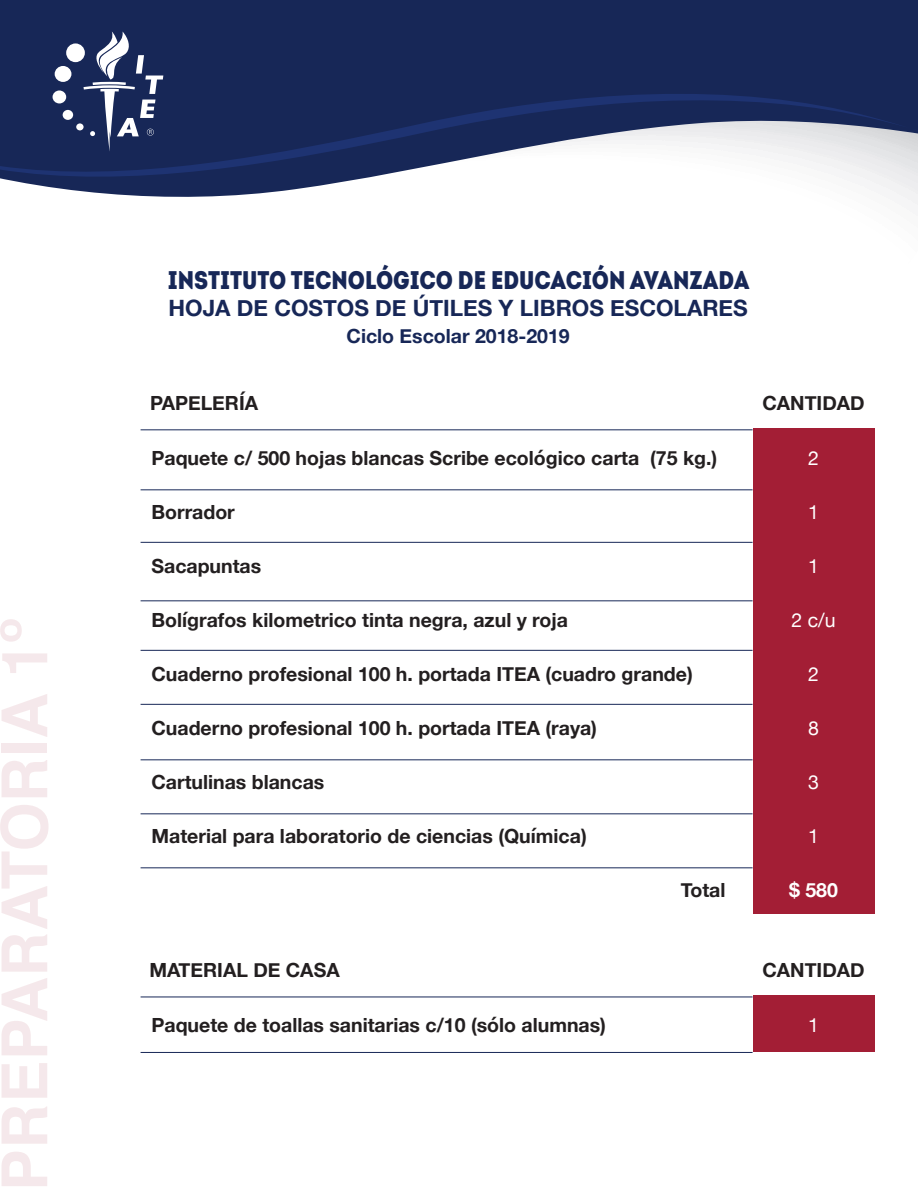
<style>
.page{position:relative;width:918px;height:1188px;background:#fff}
.page>*{position:absolute;margin:0;border:0;box-sizing:border-box;transform-origin:0 0}
.t1{font:25.5px "Intro Cond Black Free";color:#172757}
.t2{font:700 22.5px "Helvetica Neue";color:#172757}
.t3{font:700 19.5px "Helvetica Neue";color:#231f20}
.t4{font:700 19.5px "Helvetica Neue";color:#172757}
.t5{font:19.5px "Helvetica Neue";color:#fff}
.t6{font:700 19.5px "Helvetica Neue";color:#fff}
</style>
<div class="page">
<hr style="left:141px;top:997px;width:612px;height:1px;background:#172757">
<hr style="left:141px;top:1052px;width:612px;height:1px;background:#172757">
<div style="left:753px;top:995px;width:121px;height:57px;background:#a31e35"></div>
<hr style="left:141px;top:430px;width:612px;height:1px;background:#172757">
<hr style="left:141px;top:868px;width:612px;height:1px;background:#172757">
<hr style="left:141px;top:814px;width:612px;height:1px;background:#172757">
<hr style="left:141px;top:760px;width:612px;height:1px;background:#172757">
<hr style="left:141px;top:704px;width:612px;height:1px;background:#172757">
<hr style="left:141px;top:650px;width:612px;height:1px;background:#172757">
<hr style="left:141px;top:601px;width:612px;height:1px;background:#172757">
<hr style="left:141px;top:542px;width:612px;height:1px;background:#172757">
<hr style="left:141px;top:490px;width:612px;height:1px;background:#172757">
<div style="left:753px;top:428px;width:121px;height:486px;background:#a31e35"></div>
<svg style="left:0;top:0;width:918px;height:205px;background:#36446d"></svg>
<svg style="left:910px;top:128px;width:8px;height:68px"></svg>
<svg style="left:0;top:94px;width:910px;height:96px;fill:#172757"></svg>
<svg style="left:53px;top:32px;width:110px;height:119px"></svg>
<svg style="left:1px;top:1152px;width:46px;height:34px"></svg>
<svg style="left:1px;top:1106px;width:46px;height:38px"></svg>
<svg style="left:1px;top:1063px;width:46px;height:35px"></svg>
<svg style="left:1px;top:978px;width:46px;height:77px"></svg>
<svg style="left:0;top:805px;width:49px;height:167px"></svg>
<svg style="left:1px;top:760px;width:46px;height:37px"></svg>
<div style="left:1px;top:743px;width:46px;height:9px;background:#f5e8eb"></div>
<svg style="left:1px;top:694px;width:46px;height:43px"></svg>
<svg style="left:2px;top:653px;width:45px;height:20px"></svg>
<svg style="left:0;top:619px;width:22px;height:23px"></svg>
<h1 class="t1" style="left:168px;top:262px;width:583px">INSTITUTO TECNOLÓGICO DE EDUCACIÓN AVANZADA</h1>
<p class="t2" style="left:169px;top:290px;width:581px">HOJA DE COSTOS DE ÚTILES Y LIBROS ESCOLARES</p>
<p class="t4" style="left:347px;top:320px;width:225px">Ciclo Escolar 2018-2019</p>
<p class="t3" style="left:150px;top:388px;width:109px">PAPELERÍA</p>
<p class="t3" style="left:762px;top:388px;width:104px">CANTIDAD</p>
<p class="t3" style="left:151px;top:443px;width:567px">Paquete c/ 500 hojas blancas Scribe ecológico carta (75 kg.)</p>
<p class="t3" style="left:151px;top:497px;width:85px">Borrador</p>
<p class="t3" style="left:151px;top:551px;width:111px">Sacapuntas</p>
<p class="t3" style="left:151px;top:605px;width:418px">Bolígrafos kilometrico tinta negra, azul y roja</p>
<p class="t3" style="left:151px;top:659px;width:543px">Cuaderno profesional 100 h. portada ITEA (cuadro grande)</p>
<p class="t3" style="left:151px;top:713px;width:447px">Cuaderno profesional 100 h. portada ITEA (raya)</p>
<p class="t3" style="left:151px;top:767px;width:174px">Cartulinas blancas</p>
<p class="t3" style="left:151px;top:821px;width:437px">Material para laboratorio de ciencias (Química)</p>
<p class="t3" style="left:681px;top:875px;width:46px">Total</p>
<p class="t5" style="left:808px;top:444px;width:12px">2</p>
<p class="t5" style="left:808px;top:498px;width:12px">1</p>
<p class="t5" style="left:808px;top:552px;width:12px">1</p>
<p class="t5" style="left:792px;top:606px;width:46px">2 c/u</p>
<p class="t5" style="left:808px;top:660px;width:12px">2</p>
<p class="t5" style="left:808px;top:714px;width:12px">8</p>
<p class="t5" style="left:808px;top:768px;width:12px">3</p>
<p class="t5" style="left:808px;top:822px;width:12px">1</p>
<p class="t6" style="left:789px;top:875px;width:50px">$ 580</p>
<p class="t3" style="left:149px;top:955px;width:192px">MATERIAL DE CASA</p>
<p class="t3" style="left:762px;top:955px;width:104px">CANTIDAD</p>
<p class="t3" style="left:152px;top:1009px;width:456px">Paquete de toallas sanitarias c/10 (sólo alumnas)</p>
<p class="t5" style="left:808px;top:1011px;width:12px">1</p>
</div>
